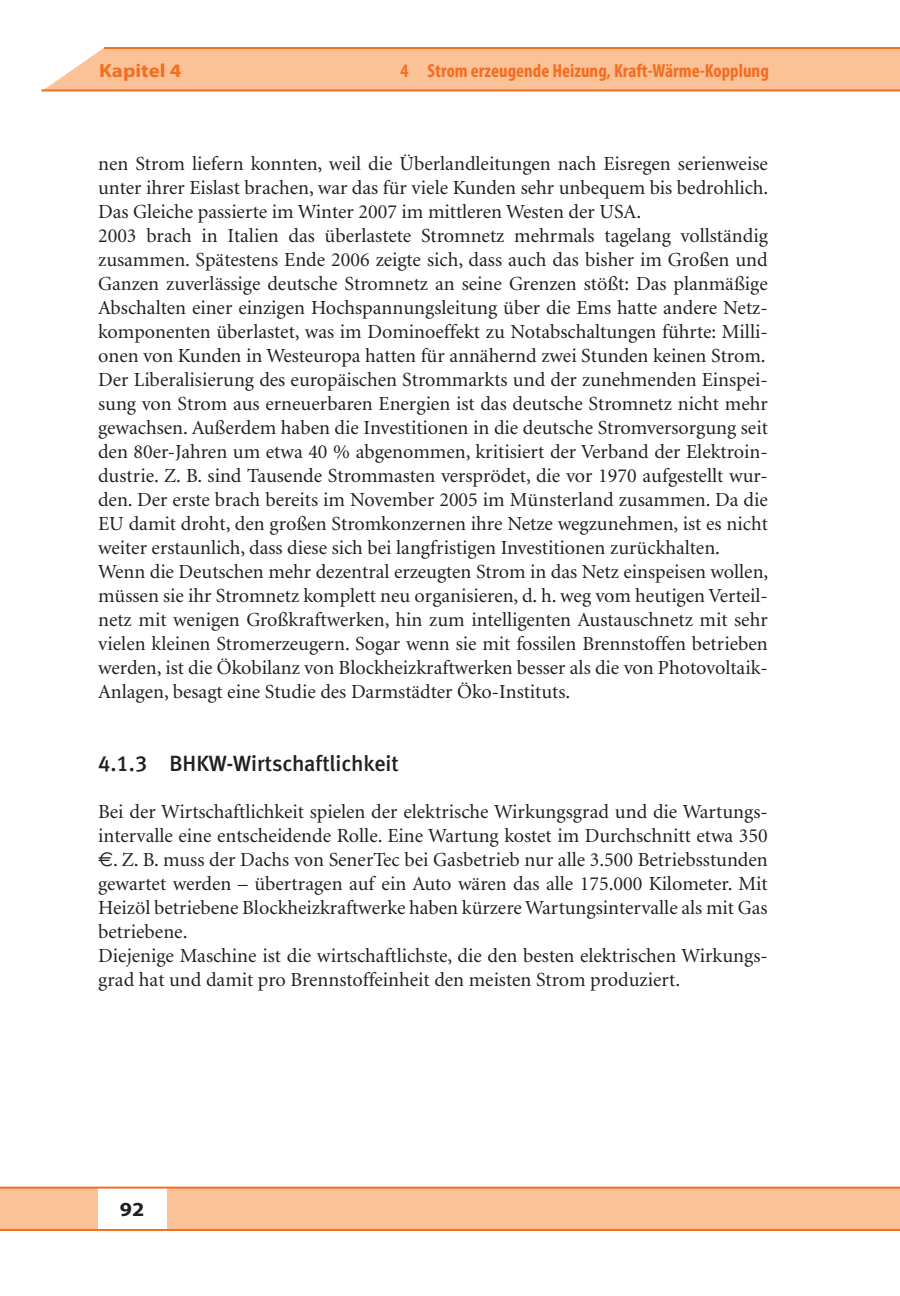
<style>
.page{position:relative;width:900px;height:1296px;background:#fff}
.page>*{position:absolute;margin:0;border:0;box-sizing:border-box;transform-origin:0 0}
.t1{font:22px "Meta Medium LF";color:#231f20}
.t2{font:20px/24px "Minion";color:#231f20}
.t3{font:700 20px "Myriad Pro";color:#231f20;scale:1.1 1}
.t4{font:700 condensed 19px "Myriad Pro";color:#f36e21}
.t5{font:700 19px "Myriad Pro";color:#f36e21;scale:1.1 1}
.s1{font-family:"Euro Sig"}
</style>
<div class="page">
<div style="left:45px;top:48px;width:854px;height:41px;background:#fbc197"></div>
<div style="left:0;top:1188px;width:899px;height:43px;background:#fbc197"></div>
<div style="left:98px;top:1186px;width:68px;height:45px;background:#fff"></div>
<hr style="left:0;top:1187px;width:899px;height:2px;background:#f36e21">
<hr style="left:0;top:1229px;width:899px;height:2px;background:#f36e21">
<hr style="left:104px;top:47px;width:795px;height:2px;background:#f36e21">
<hr style="left:41px;top:89px;width:858px;height:2px;background:#f36e21">
<p class="t5" style="left:99px;top:63px;width:76px">Kapitel 4</p>
<p class="t4" style="left:400px;top:63px;width:369px">4 Strom erzeugende Heizung, Kraft-Wärme-Kopplung</p>
<p class="t2" style="left:98px;top:153px;width:671px">nen Strom liefern konnten, weil die Überlandleitungen nach Eisregen serienweise unter ihrer Eislast brachen, war das für viele Kunden sehr unbequem bis bedrohlich.<br>Das Gleiche passierte im Winter 2007 im mittleren Westen der USA.<br>2003 brach in Italien das überlastete Stromnetz mehrmals tagelang vollständig zusammen. Spätestens Ende 2006 zeigte sich, dass auch das bisher im Großen und Ganzen zuverlässige deutsche Stromnetz an seine Grenzen stößt: Das planmäßige Abschalten einer einzigen Hochspannungsleitung über die Ems hatte andere Netz&shy;komponenten überlastet, was im Dominoeffekt zu Notabschaltungen führte: Milli&shy;onen von Kunden in Westeuropa hatten für annähernd zwei Stunden keinen Strom.<br>Der Liberalisierung des europäischen Strommarkts und der zunehmenden Einspei&shy;sung von Strom aus erneuerbaren Energien ist das deutsche Stromnetz nicht mehr gewachsen. Außerdem haben die Investitionen in die deutsche Stromversorgung seit den 80er-Jahren um etwa 40 % abgenommen, kritisiert der Verband der Elektroin&shy;dustrie. Z. B. sind Tausende Strommasten versprödet, die vor 1970 aufgestellt wur&shy;den. Der erste brach bereits im November 2005 im Münsterland zusammen. Da die EU damit droht, den großen Stromkonzernen ihre Netze wegzunehmen, ist es nicht weiter erstaunlich, dass diese sich bei langfristigen Investitionen zurückhalten.<br>Wenn die Deutschen mehr dezentral erzeugten Strom in das Netz einspeisen wollen, müssen sie ihr Stromnetz komplett neu organisieren, d. h. weg vom heutigen Verteil&shy;netz mit wenigen Großkraftwerken, hin zum intelligenten Austauschnetz mit sehr vielen kleinen Stromerzeugern. Sogar wenn sie mit fossilen Brennstoffen betrieben werden, ist die Ökobilanz von Blockheizkraftwerken besser als die von Photovoltaik-Anlagen, besagt eine Studie des Darmstädter Öko-Instituts.</p>
<p class="t1" style="left:98px;top:755px;width:302px">4.1.3 BHKW-Wirtschaftlichkeit</p>
<p class="t2" style="left:98px;top:801px;width:671px">Bei der Wirtschaftlichkeit spielen der elektrische Wirkungsgrad und die Wartungs&shy;intervalle eine entscheidende Rolle. Eine Wartung kostet im Durchschnitt etwa 350 <span class="s1">€</span>. Z. B. muss der Dachs von SenerTec bei Gasbetrieb nur alle 3.500 Betriebsstunden gewartet werden – übertragen auf ein Auto wären das alle 175.000 Kilometer. Mit Heizöl betriebene Blockheizkraftwerke haben kürzere Wartungsintervalle als mit Gas betriebene.<br>Diejenige Maschine ist die wirtschaftlichste, die den besten elektrischen Wirkungs&shy;grad hat und damit pro Brennstoffeinheit den meisten Strom produziert.</p>
<p class="t3" style="left:120px;top:1202px;width:24px">92</p>
</div>
